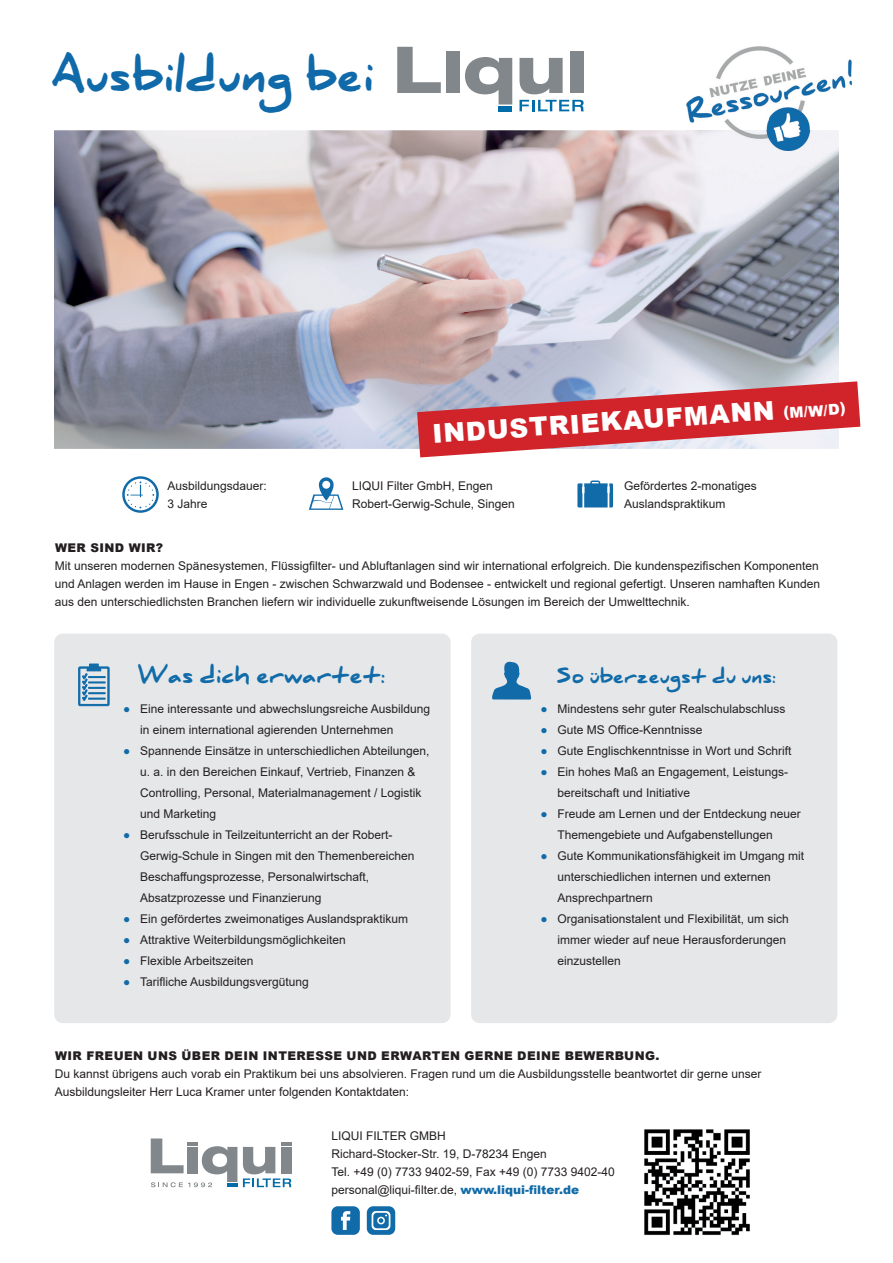
<style>
.page{position:relative;width:893px;height:1263px;background:#fff}
.page>*{position:absolute;margin:0;border:0;box-sizing:border-box;transform-origin:0 0}
.t1{font:900 42px "Daniel";color:#106aa9}
.t2{font:900 25.95px "Arial";color:#fff}
.t3{font:900 21px "Daniel";color:#106ba8}
.t4{font:900 18px "Daniel";color:#106ba8}
.t5{font:12px/21px "Arial";color:#231f20}
.t6{font:900 12px "Arial";letter-spacing:.035em;color:#231f20}
.s1{font-size:15px}
.s2{color:#106ba8}
.s3{font-weight:900;color:#106ba8}
</style>
<div class="page">
<div style="left:54px;top:634px;width:397px;height:389px;background:#e6e7e9;border-radius:9px"></div>
<div style="left:471px;top:634px;width:366px;height:389px;background:#e6e7e9;border-radius:9px"></div>
<img style="left:54px;top:130px;width:785px;height:319px">
<svg style="left:397px;top:47px;width:44px;height:46px"></svg>
<div style="left:446px;top:58px;width:13px;height:35px;background:#81878a"></div>
<svg style="left:465px;top:57px;width:47px;height:48px"></svg>
<svg style="left:519px;top:58px;width:44px;height:36px"></svg>
<div style="left:570px;top:58px;width:14px;height:35px;background:#81878a"></div>
<svg style="left:519px;top:100px;width:65px;height:11px"></svg>
<div style="left:446px;top:51px;width:13px;height:5px;background:#81878a"></div>
<div style="left:499px;top:106px;width:13px;height:5px;background:#006ca9"></div>
<div style="left:570px;top:51px;width:14px;height:5px;background:#81878a"></div>
<svg style="left:417px;top:381px;width:443px;height:76px;background:#d26d76"></svg>
<svg style="left:309px;top:477px;width:34px;height:33px"></svg>
<svg style="left:577px;top:480px;width:36px;height:27px"></svg>
<svg style="left:122px;top:476px;width:37px;height:37px"></svg>
<svg style="left:78px;top:663px;width:32px;height:43px"></svg>
<img style="left:687px;top:47px;width:82px;height:83px">
<img style="left:769px;top:47px;width:83px;height:83px">
<img style="left:687px;top:130px;width:152px;height:20px">
<svg style="left:243px;top:1142px;width:48px;height:45px"></svg>
<svg style="left:151px;top:1138px;width:86px;height:49px"></svg>
<div style="left:331px;top:1206px;width:29px;height:29px;background:#106ba8;border-radius:6px"></div>
<svg style="left:341px;top:1211px;width:9px;height:19px"></svg>
<div style="left:367px;top:1206px;width:28px;height:29px;background:#106ba8;border-radius:6px"></div>
<svg style="left:372px;top:1211px;width:18px;height:19px"></svg>
<div style="left:373px;top:1213px;width:16px;height:15px;background:#106ba8;border-radius:3px"></div>
<svg style="left:376px;top:1216px;width:10px;height:9px"></svg>
<div style="left:377px;top:1217px;width:8px;height:7px;border:2px solid #fff;border-radius:50%"></div>
<svg style="left:492px;top:662px;width:39px;height:38px"></svg>
<img style="left:644px;top:1129px;width:106px;height:106px">
<h1 class="t1" style="left:52px;top:51px;width:324px">Ausbildung bei</h1>
<h2 class="t2" style="left:431px;top:415px;width:415px;rotate:-4deg">INDUSTRIEKAUFMANN <span class="s1">(M/W/D)</span></h2>
<p class="t5" style="left:167px;top:476px;width:101px;line-height:18px">Ausbildungsdauer:<br>3 Jahre</p>
<p class="t5" style="left:352px;top:476px;width:164px;line-height:18px">LIQUI Filter GmbH, Engen<br>Robert-Gerwig-Schule, Singen</p>
<p class="t5" style="left:624px;top:476px;width:134px;line-height:18px">Gefördertes 2-monatiges<br>Auslandspraktikum</p>
<p class="t6" style="left:55px;top:539px;width:109px">WER SIND WIR?</p>
<p class="t5" style="left:55px;top:557px;width:767px;line-height:18px;text-align:justify">Mit unseren modernen Spänesystemen, Flüssigfilter- und Abluftanlagen sind wir international erfolgreich. Die kundenspezifischen Komponenten und Anlagen werden im Hause in Engen - zwischen Schwarzwald und Bodensee - entwickelt und regional gefertigt. Unseren namhaften Kunden aus den unterschiedlichsten Branchen liefern wir individuelle zukunftweisende Lösungen im Bereich der Umwelttechnik.</p>
<h3 class="t3" style="left:138px;top:663px;width:249px">Was dich erwartet:</h3>
<p class="t5" style="left:140px;top:698px;width:292px;text-indent:-17px"><span class="s2">●</span> Eine interessante und abwechslungsreiche Ausbildung in einem international agierenden Unternehmen</p>
<p class="t5" style="left:140px;top:740px;width:291px;text-indent:-17px"><span class="s2">●</span> Spannende Einsätze in unterschiedlichen Abteilungen, u. a. in den Bereichen Einkauf, Vertrieb, Finanzen &amp; Controlling, Personal, Materialmanagement / Logistik und Marketing</p>
<p class="t5" style="left:140px;top:824px;width:276px;text-indent:-17px"><span class="s2">●</span> Berufsschule in Teilzeitunterricht an der Robert-Gerwig-Schule in Singen mit den Themenbereichen Beschaffungsprozesse, Personalwirtschaft, Absatzprozesse und Finanzierung</p>
<p class="t5" style="left:123px;top:908px;width:287px"><span class="s2">●</span> Ein gefördertes zweimonatiges Auslandspraktikum</p>
<p class="t5" style="left:123px;top:929px;width:224px"><span class="s2">●</span> Attraktive Weiterbildungsmöglichkeiten</p>
<p class="t5" style="left:123px;top:950px;width:132px"><span class="s2">●</span> Flexible Arbeitszeiten</p>
<p class="t5" style="left:123px;top:971px;width:187px"><span class="s2">●</span> Tarifliche Ausbildungsvergütung</p>
<h3 class="t4" style="left:557px;top:666px;width:221px">So überzeugst du uns:</h3>
<p class="t5" style="left:540px;top:698px;width:247px"><span class="s2">●</span> Mindestens sehr guter Realschulabschluss</p>
<p class="t5" style="left:540px;top:719px;width:164px"><span class="s2">●</span> Gute MS Office-Kenntnisse</p>
<p class="t5" style="left:540px;top:740px;width:252px"><span class="s2">●</span> Gute Englischkenntnisse in Wort und Schrift</p>
<p class="t5" style="left:557px;top:761px;width:232px;text-indent:-17px"><span class="s2">●</span> Ein hohes Maß an Engagement, Leistungs&shy;bereitschaft und Initiative</p>
<p class="t5" style="left:557px;top:803px;width:245px;text-indent:-17px"><span class="s2">●</span> Freude am Lernen und der Entdeckung neuer<br>Themengebiete und Aufgabenstellungen</p>
<p class="t5" style="left:557px;top:845px;width:248px;text-indent:-17px"><span class="s2">●</span> Gute Kommunikationsfähigkeit im Umgang mit unterschiedlichen internen und externen<br>Ansprechpartnern</p>
<p class="t5" style="left:557px;top:908px;width:233px;text-indent:-17px"><span class="s2">●</span> Organisationstalent und Flexibilität, um sich immer wieder auf neue Herausforderungen einzustellen</p>
<p class="t6" style="left:55px;top:1046px;width:606px">WIR FREUEN UNS ÜBER DEIN INTERESSE UND ERWARTEN GERNE DEINE BEWERBUNG.</p>
<p class="t5" style="left:55px;top:1064px;width:708px;line-height:18px">Du kannst übrigens auch vorab ein Praktikum bei uns absolvieren. Fragen rund um die Ausbildungsstelle beantwortet dir gerne unser<br>Ausbildungsleiter Herr Luca Kramer unter folgenden Kontaktdaten:</p>
<p class="t5" style="left:331px;top:1127px;width:285px;line-height:18px">LIQUI FILTER GMBH<br>Richard-Stocker-Str. 19, D-78234 Engen<br>Tel. +49 (0) 7733 9402-59, Fax +49 (0) 7733 9402-40 personal@liqui-filter.de, <span class="s3">www.liqui-filter.de</span></p>
</div>
